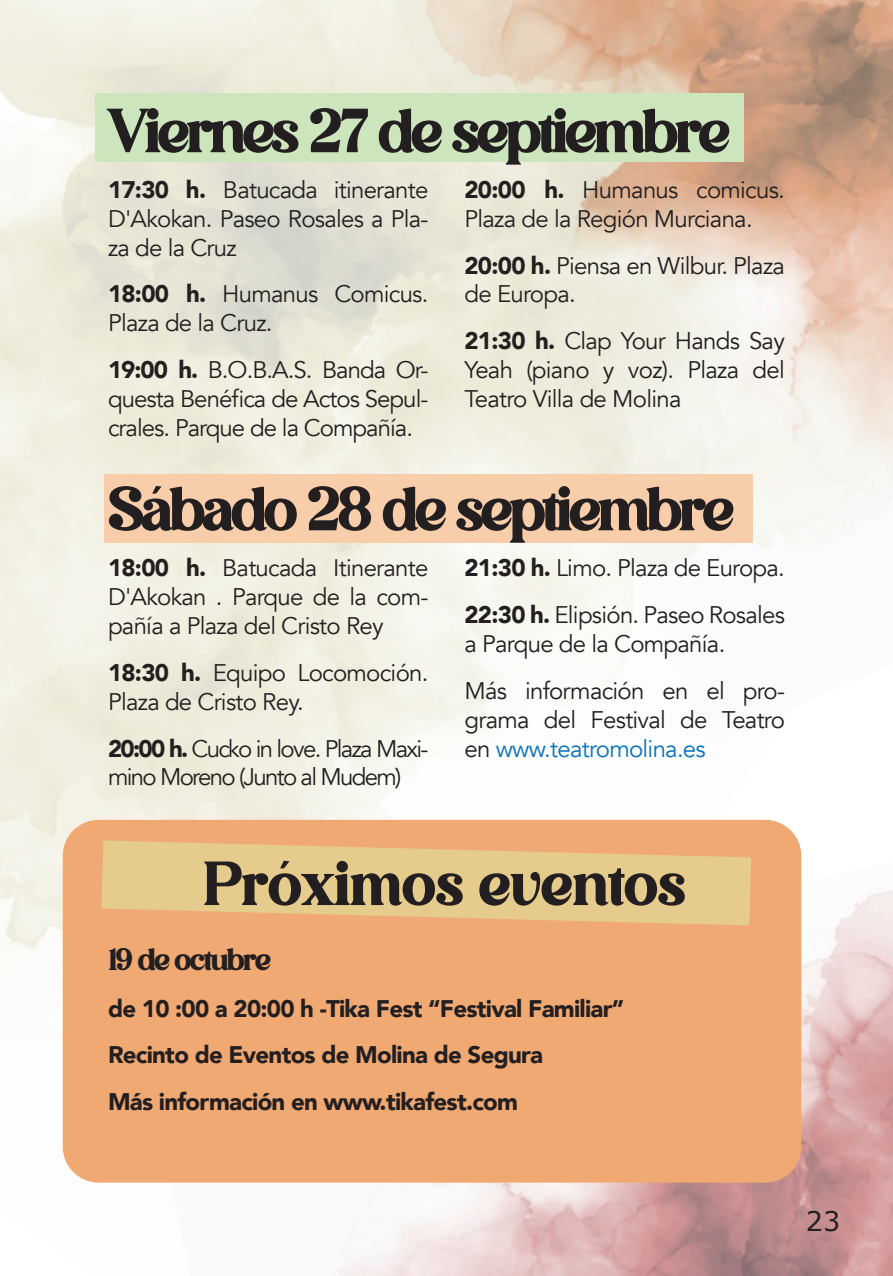
<style>
.page{position:relative;width:893px;height:1276px;background:#fff}
.page>*{position:absolute;margin:0;border:0;box-sizing:border-box;transform-origin:0 0}
.t1{font:60px "Avigea";letter-spacing:-.05em;color:#231f20}
.t2{font:60px "Avigea";color:#231f20}
.t3{font:30px "Avigea";letter-spacing:-.05em;color:#231f20}
.t4{font:27px "Verdana";color:#231f20}
.t5{font:24px/28.8px "Avenir";letter-spacing:-.03em;color:#231f20}
.t6{font:900 24px/46.8px "Avenir";letter-spacing:-.03em;color:#231f20}
.t7{font:24px/28.8px "Avenir";letter-spacing:-.07em;color:#231f20}
.s1{font-weight:900}
.s2{color:#0873bb}
</style>
<div class="page">
<img style="left:0;top:0;width:893px;height:1276px">
<div style="left:63px;top:820px;width:738px;height:362px;background:#f0a973;border-radius:36px"></div>
<div style="left:95px;top:94px;width:648px;height:68px;background:#cde5bd"></div>
<div style="left:104px;top:474px;width:648px;height:68px;background:#f7cdaa"></div>
<svg style="left:102px;top:840px;width:649px;height:85px;fill:#e5cb8c"></svg>
<h1 class="t1" style="left:108px;top:94px;width:624px">Viernes 27 de septiembre</h1>
<p class="t5" style="left:108px;top:176px;width:322px;text-align:justify"><span class="s1">17:30 h.</span> Batucada itinerante D'Akokan. Paseo Rosales a Pla&shy;za de la Cruz</p>
<p class="t5" style="left:108px;top:280px;width:322px"><span class="s1">18:00 h.</span> Humanus Comicus.<br>Plaza de la Cruz.</p>
<p class="t5" style="left:108px;top:356px;width:322px;text-align:justify"><span class="s1">19:00 h.</span> B.O.B.A.S. Banda Or&shy;questa Benéfica de Actos Sepul&shy;crales. Parque de la Compañía.</p>
<p class="t5" style="left:464px;top:176px;width:322px"><span class="s1">20:00 h.</span> Humanus comicus.<br>Plaza de la Región Murciana.</p>
<p class="t5" style="left:464px;top:251px;width:322px"><span class="s1">20:00 h.</span> Piensa en Wilbur. Plaza de Europa.</p>
<p class="t5" style="left:464px;top:327px;width:322px;text-align:justify"><span class="s1">21:30 h.</span> Clap Your Hands Say Yeah (piano y voz). Plaza del Teatro Villa de Molina</p>
<h1 class="t1" style="left:108px;top:472px;width:628px">Sábado 28 de septiembre</h1>
<p class="t5" style="left:108px;top:554px;width:322px;text-align:justify"><span class="s1">18:00 h.</span> Batucada Itinerante D'Akokan . Parque de la com&shy;pañía a Plaza del Cristo Rey</p>
<p class="t5" style="left:108px;top:658px;width:322px"><span class="s1">18:30 h.</span> Equipo Locomoción.<br>Plaza de Cristo Rey.</p>
<p class="t7" style="left:108px;top:734px;width:322px"><span class="s1">20:00 h.</span> Cucko in love. Plaza Maxi&shy;mino Moreno (Junto al Mudem)</p>
<p class="t5" style="left:464px;top:545px;width:322px;line-height:46.8px"><span class="s1">21:30 h.</span> Limo. Plaza de Europa.<br><span class="s1">22:30 h.</span> Elipsión. Paseo Rosales</p>
<p class="t5" style="left:464px;top:621px;width:322px;line-height:46.8px">a Parque de la Compañía.<br>Más información en el pro-</p>
<p class="t5" style="left:464px;top:705px;width:322px">grama del Festival de Teatro en <span class="s2">www.teatromolina.es</span></p>
<h1 class="t2" style="left:204px;top:847px;width:484px">Próximos eventos</h1>
<p class="t3" style="left:108px;top:940px;width:164px">19 de octubre</p>
<p class="t6" style="left:108px;top:984px;width:518px">de 10 :00 a 20:00 h -Tika Fest “Festival Familiar”<br>Recinto de Eventos de Molina de Segura<br>Más información en www.tikafest.com</p>
<p class="t4" style="left:806px;top:1204px;width:36px">23</p>
</div>
